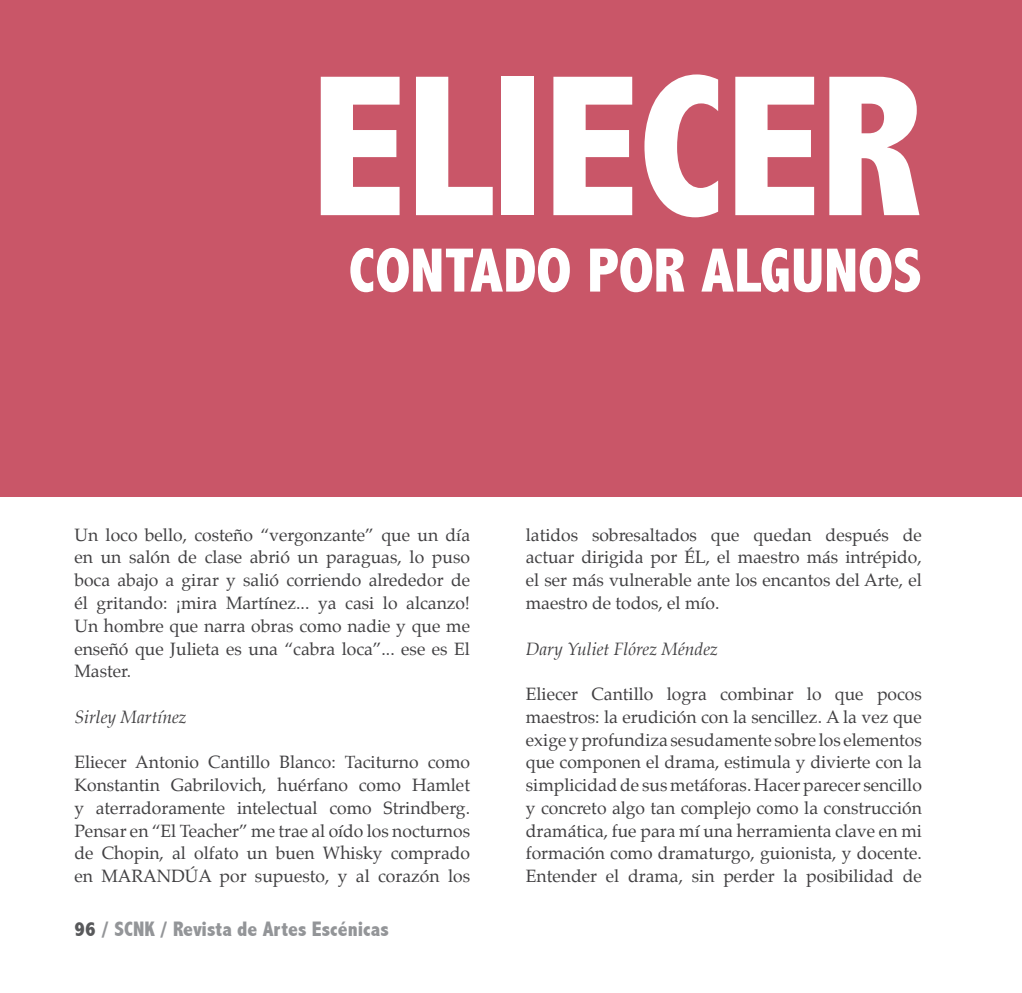
<style>
.page{position:relative;width:1022px;height:993px;background:#fff}
.page>*{position:absolute;margin:0;border:0;box-sizing:border-box;transform-origin:0 0}
.t1{font:800 condensed 203px "Abadi";color:#fff}
.t2{font:800 condensed 63px "Abadi";color:#fff}
.t3{font:800 condensed 21px "Abadi";color:#939598}
.t4{font:17.5px/22.8px "Palatino";color:#414042;text-align:justify}
.t5{font:italic 17.5px "Palatino";color:#414042}
.s1{color:#58595b}
</style>
<div class="page">
<div style="left:0;top:0;width:1022px;height:496px;background:#c95668"></div>
<h1 class="t1" style="left:311px;top:30px;width:508px">ELIECER</h1>
<h2 class="t2" style="left:349px;top:234px;width:60px">CONTA</h2>
<h2 class="t2" style="left:503px;top:234px;width:117px">DO POR</h2>
<h2 class="t2" style="left:701px;top:234px;width:33px">ALGUNOS</h2>
<p class="t4" style="left:74px;top:523px;width:397px">Un loco bello, costeño “vergonzante” que un día en un salón de clase abrió un paraguas, lo puso boca abajo a girar y salió corriendo alrededor de él gritando: ¡mira Martínez... ya casi lo alcanzo!<br>Un hombre que narra obras como nadie y que me enseñó que Julieta es una “cabra loca”... ese es El Master.</p>
<p class="t5" style="left:74px;top:702px;width:114px">Sirley Martínez</p>
<p class="t4" style="left:74px;top:750px;width:397px">Eliecer Antonio Cantillo Blanco: Taciturno como Konstantin Gabrilovich, huérfano como Hamlet y aterradoramente intelectual como Strindberg.<br>Pensar en “El Teacher” me trae al oído los nocturnos de Chopin, al olfato un buen Whisky comprado en MARANDÚA por supuesto, y al corazón los</p>
<p class="t3" style="left:74px;top:916px;width:316px"><span class="s1">96</span> / SCNK / REVISTA DE ARTES ESCÉNICAS</p>
<p class="t4" style="left:526px;top:523px;width:397px">latidos sobresaltados que quedan después de actuar dirigida por ÉL, el maestro más intrépido, el ser más vulnerable ante los encantos del Arte, el maestro de todos, el mío.</p>
<p class="t5" style="left:526px;top:633px;width:194px">Dary Yuliet Flórez Méndez</p>
<p class="t4" style="left:526px;top:682px;width:398px">Eliecer Cantillo logra combinar lo que pocos maestros: la erudición con la sencillez. A la vez que exige y profundiza sesudamente sobre los elementos que componen el drama, estimula y divierte con la simplicidad de sus metáforas. Hacer parecer sencillo y concreto algo tan complejo como la construcción dramática, fue para mí una herramienta clave en mi formación como dramaturgo, guionista, y docente.<br>Entender el drama, sin perder la posibilidad de</p>
</div>
